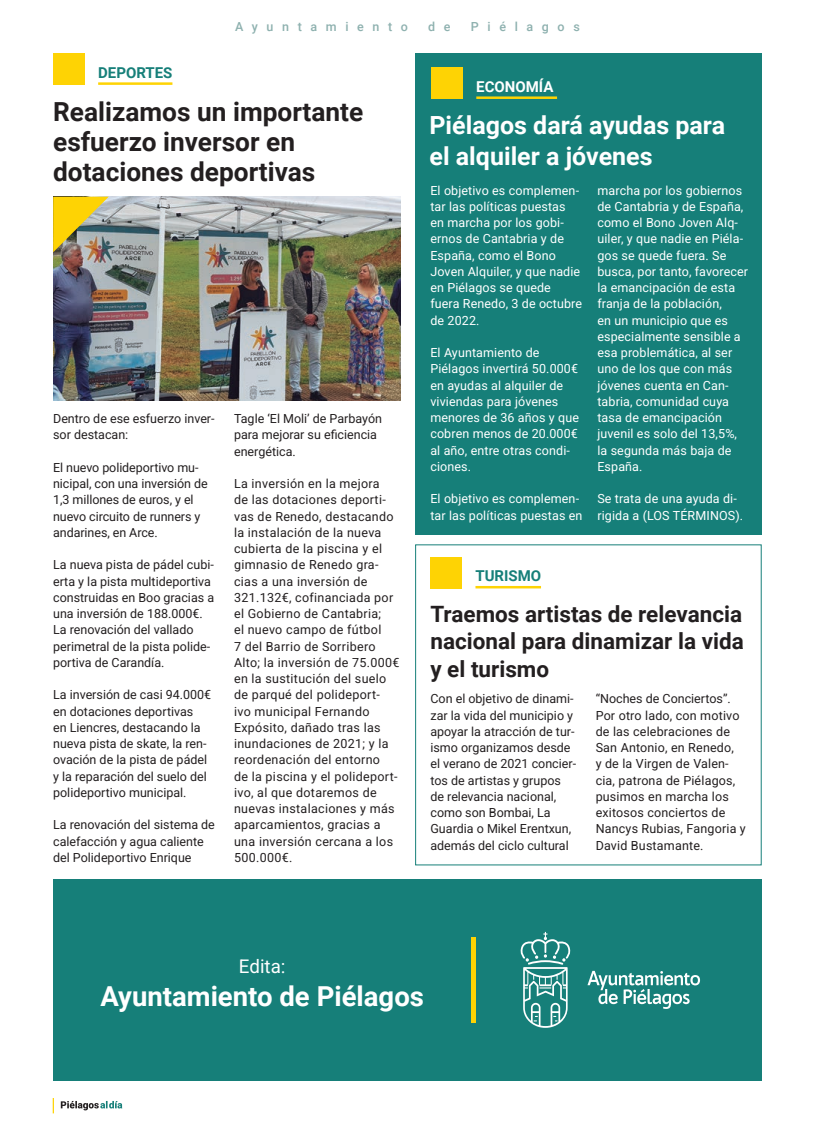
<style>
.page{position:relative;width:815px;height:1134px;background:#fff}
.page>*{position:absolute;margin:0;border:0;box-sizing:border-box;transform-origin:0 0}
.t1{font:700 27.5px "Roboto";color:#fff}
.t2{font:700 26.25px/30px "Roboto";color:#231f20}
.t3{font:700 25px/31.2px "Roboto";color:#fff}
.t4{font:700 22.5px/27.5px "Roboto";color:#231f20;text-align:justify}
.t5{font:18.75px "Roboto";color:#fff}
.t6{font:700 15px "Roboto";color:#167f79}
.t7{font:700 15px "Roboto";color:#fff}
.t8{font:12.5px/16.2px "Roboto";color:#231f20}
.t9{font:12.5px/16.2px "Roboto";letter-spacing:.01em;color:#fff}
.t10{font:12.5px/16.2px "Roboto";letter-spacing:.025em;color:#231f20}
.t11{font:500 12.5px "Roboto";letter-spacing:.69em;color:#8eb1af}
</style>
<div class="page">
<svg style="left:61px;top:1101px;width:61px;height:9px"></svg>
<svg style="left:53px;top:1098px;width:1px;height:15px"></svg>
<div style="left:415px;top:53px;width:347px;height:482px;background:#167f79"></div>
<div style="left:53px;top:879px;width:709px;height:202px;background:#167f79"></div>
<svg style="left:587px;top:971px;width:113px;height:38px"></svg>
<svg style="left:520px;top:932px;width:51px;height:96px"></svg>
<div style="left:471px;top:937px;width:5px;height:86px;background:#fed304"></div>
<hr style="left:476px;top:96px;width:81px;height:3px;background:#fed304">
<div style="left:431px;top:67px;width:32px;height:32px;background:#fed304"></div>
<hr style="left:98px;top:82px;width:74px;height:3px;background:#fed304">
<div style="left:53px;top:53px;width:32px;height:32px;background:#fed304"></div>
<img style="left:53px;top:197px;width:347px;height:203px">
<hr style="left:475px;top:586px;width:66px;height:2px;background:#fed304">
<div style="left:430px;top:557px;width:32px;height:31px;background:#fed304"></div>
<svg style="left:53px;top:197px;width:56px;height:55px;background:#c4b14a"></svg>
<p class="t6" style="left:98px;top:62px;width:76px">DEPORTES</p>
<p class="t11" style="left:235px;top:18px;width:174px">Ayuntamiento</p>
<p class="t11" style="left:428px;top:18px;width:24px">d e</p>
<p class="t11" style="left:471px;top:18px;width:110px">Piélagos</p>
<p class="t7" style="left:476px;top:76px;width:79px">ECONOMÍA</p>
<h2 class="t2" style="left:53px;top:96px;width:312px">Realizamos un importante esfuerzo inversor en dotaciones deportivas</h2>
<p class="t8" style="left:53px;top:410px;width:163px">Dentro de ese esfuerzo inver&shy;sor destacan:</p>
<p class="t8" style="left:53px;top:459px;width:156px">El nuevo polideportivo mu&shy;nicipal, con una inversión de<br>1,3 millones de euros, y el nuevo circuito de runners y andarines, en Arce.</p>
<p class="t8" style="left:53px;top:556px;width:162px">La nueva pista de pádel cubi&shy;erta y la pista multideportiva construidas en Boo gracias a una inversión de 188.000€.<br>La renovación del vallado perimetral de la pista polide&shy;portiva de Carandía.</p>
<p class="t8" style="left:53px;top:686px;width:160px">La inversión de casi 94.000€ en dotaciones deportivas<br>en Liencres, destacando la nueva pista de skate, la ren&shy;ovación de la pista de pádel y la reparación del suelo del polideportivo municipal.</p>
<p class="t8" style="left:53px;top:816px;width:163px">La renovación del sistema de calefacción y agua caliente del Polideportivo Enrique</p>
<p class="t8" style="left:234px;top:410px;width:150px">Tagle ‘El Moli’ de Parbayón para mejorar su eficiencia energética.</p>
<p class="t10" style="left:234px;top:475px;width:167px">La inversión en la mejora<br>de las dotaciones deporti&shy;vas de Renedo, destacando la instalación de la nueva cubierta de la piscina y el gimnasio de Renedo gra&shy;cias a una inversión de<br>321.132€, cofinanciada por el Gobierno de Cantabria;<br>el nuevo campo de fútbol<br>7 del Barrio de Sorribero<br>Alto; la inversión de 75.000€ en la sustitución del suelo de parqué del polideport&shy;ivo municipal Fernando<br>Expósito, dañado tras las inundaciones de 2021; y la reordenación del entorno<br>de la piscina y el polideport&shy;ivo, al que dotaremos de nuevas instalaciones y más aparcamientos, gracias a una inversión cercana a los<br>500.000€.</p>
<h3 class="t3" style="left:429px;top:108px;width:297px">Piélagos dará ayudas para el alquiler a jóvenes</h3>
<p class="t9" style="left:430px;top:181px;width:153px">El objetivo es complemen&shy;tar las políticas puestas en marcha por los gobi&shy;ernos de Cantabria y de<br>España, como el Bono<br>Joven Alquiler, y que nadie en Piélagos se quede fuera Renedo, 3 de octubre de 2022.</p>
<p class="t9" style="left:430px;top:344px;width:150px">El Ayuntamiento de<br>Piélagos invertirá 50.000€ en ayudas al alquiler de viviendas para jóvenes menores de 36 años y que cobren menos de 20.000€ al año, entre otras condi&shy;ciones.</p>
<p class="t9" style="left:430px;top:490px;width:153px">El objetivo es complemen&shy;tar las políticas puestas en</p>
<p class="t9" style="left:597px;top:181px;width:152px">marcha por los gobiernos de Cantabria y de España, como el Bono Joven Alq&shy;uiler, y que nadie en Piéla&shy;gos se quede fuera. Se busca, por tanto, favorecer la emancipación de esta franja de la población,<br>en un municipio que es especialmente sensible a esa problemática, al ser uno de los que con más jóvenes cuenta en Can&shy;tabria, comunidad cuya tasa de emancipación juvenil es solo del 13,5%, la segunda más baja de<br>España.</p>
<p class="t9" style="left:597px;top:490px;width:147px">Se trata de una ayuda di&shy;rigida a (LOS TÉRMINOS).</p>
<p class="t6" style="left:475px;top:565px;width:67px">TURISMO</p>
<h3 class="t4" style="left:430px;top:599px;width:315px">Traemos artistas de relevancia nacional para dinamizar la vida y el turismo</h3>
<p class="t8" style="left:430px;top:690px;width:147px">Con el objetivo de dinami&shy;zar la vida del municipio y apoyar la atracción de tur&shy;ismo organizamos desde el verano de 2021 concier&shy;tos de artistas y grupos de relevancia nacional, como son Bombai, La<br>Guardia o Mikel Erentxun, además del ciclo cultural</p>
<p class="t8" style="left:596px;top:690px;width:152px">“Noches de Conciertos”.<br>Por otro lado, con motivo de las celebraciones de<br>San Antonio, en Renedo,<br>y de la Virgen de Valen&shy;cia, patrona de Piélagos, pusimos en marcha los exitosos conciertos de<br>Nancys Rubias, Fangoria y<br>David Bustamante.</p>
<h3 class="t5" style="left:239px;top:953px;width:48px">Edita:</h3>
<h1 class="t1" style="left:100px;top:976px;width:325px">Ayuntamiento de Piélagos</h1>
</div>
